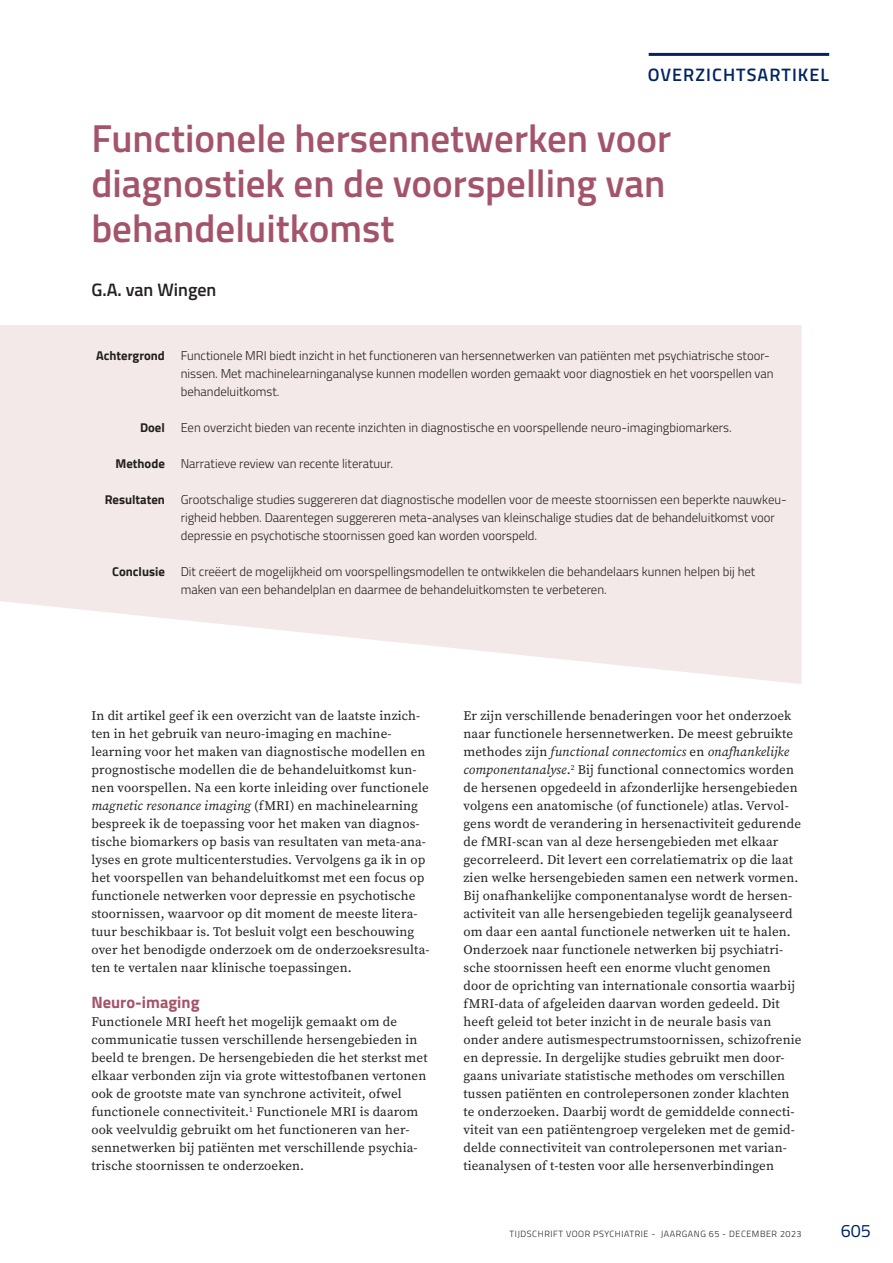
<style>
.page{position:relative;width:893px;height:1263px;background:#fff}
.page>*{position:absolute;margin:0;border:0;box-sizing:border-box;transform-origin:0 0}
.t1{font:600 39px/45px "Titillium Web";color:#a4546a}
.t2{font:600 18px "Titillium Web";letter-spacing:.06em;color:#002361}
.t3{font:600 18px "Titillium Web";color:#231f20}
.t4{font:18px "Titillium Web";color:#002361}
.t5{font:700 16.5px "Titillium Web";color:#a4546a}
.t6{font:13.2px/18px "Source Serif Variable";letter-spacing:.01em;color:#231f20}
.t7{font:300 12.75px/18px "Titillium Web";color:#231f20}
.t8{font:300 9px "Titillium Web";letter-spacing:.06em;color:#231f20}
.s1{font-weight:700}
.s2{font-style:italic}
</style>
<div class="page">
<svg style="left:0;top:325px;width:801px;height:359px;background:#f4ebeb"></svg>
<hr style="left:649px;top:53px;width:180px;height:3px;background:#002361">
<h2 class="t2" style="left:648px;top:62px;width:183px">OVERZICHTSARTIKEL</h2>
<h1 class="t1" style="left:91px;top:114px;width:581px">Functionele hersennetwerken voor diagnostiek en de voorspelling van behandeluitkomst</h1>
<h2 class="t3" style="left:91px;top:276px;width:126px">G.A. van Wingen</h2>
<p class="t7" style="left:181px;top:346px;width:595px;text-indent:-84px"><span class="s1">Achtergrond</span> Functionele MRI biedt inzicht in het functioneren van hersennetwerken van patiënten met psychiatrische stoor&shy;nissen. Met machinelearninganalyse kunnen modellen worden gemaakt voor diagnostiek en het voorspellen van behandeluitkomst.</p>
<p class="t7" style="left:140px;top:418px;width:593px"><span class="s1">Doel</span> Een overzicht bieden van recente inzichten in diagnostische en voorspellende neuro-imagingbiomarkers.</p>
<p class="t7" style="left:116px;top:454px;width:279px"><span class="s1">Methode</span> Narratieve review van recente literatuur.</p>
<p class="t7" style="left:181px;top:490px;width:608px;text-indent:-76px"><span class="s1">Resultaten</span> Grootschalige studies suggereren dat diagnostische modellen voor de meeste stoornissen een beperkte nauwkeu&shy;righeid hebben. Daarentegen suggereren meta-analyses van kleinschalige studies dat de behandeluitkomst voor depressie en psychotische stoornissen goed kan worden voorspeld.</p>
<p class="t7" style="left:181px;top:562px;width:576px;text-indent:-68px"><span class="s1">Conclusie</span> Dit creëert de mogelijkheid om voorspellingsmodellen te ontwikkelen die behandelaars kunnen helpen bij het maken van een behandelplan en daarmee de behandeluitkomsten te verbeteren.</p>
<p class="t6" style="left:91px;top:707px;width:339px">In dit artikel geef ik een overzicht van de laatste inzich&shy;ten in het gebruik van neuro-imaging en machine&shy;learning voor het maken van diagnostische modellen en prognostische modellen die de behandeluitkomst kun&shy;nen voorspellen. Na een korte inleiding over functionele <span class="s2">magnetic resonance imaging</span> (fMRI) en machinelearning bespreek ik de toepassing voor het maken van diagnos&shy;tische biomarkers op basis van resultaten van meta-ana&shy;lyses en grote multicenterstudies. Vervolgens ga ik in op het voorspellen van behandeluitkomst met een focus op functionele netwerken voor depressie en psychotische stoornissen, waarvoor op dit moment de meeste litera&shy;tuur beschikbaar is. Tot besluit volgt een beschouwing over het benodigde onderzoek om de onderzoeksresulta&shy;ten te vertalen naar klinische toepassingen.</p>
<p class="t5" style="left:91px;top:990px;width:110px">Neuro-imaging</p>
<p class="t6" style="left:91px;top:1013px;width:338px">Functionele MRI heeft het mogelijk gemaakt om de communicatie tussen verschillende hersengebieden in beeld te brengen. De hersengebieden die het sterkst met elkaar verbonden zijn via grote wittestofbanen vertonen ook de grootste mate van synchrone activiteit, ofwel functionele connectiviteit.<sup>1</sup> Functionele MRI is daarom ook veelvuldig gebruikt om het functioneren van her&shy;sennetwerken bij patiënten met verschillende psychia&shy;trische stoornissen te onderzoeken.</p>
<p class="t6" style="left:463px;top:707px;width:340px">Er zijn verschillende benaderingen voor het onderzoek naar functionele hersennetwerken. De meest gebruikte methodes zijn <span class="s2">functional connectomics</span> en <span class="s2">onafhankelijke componentanalyse</span>.<sup>2</sup> Bij functional connectomics worden de hersenen opgedeeld in afzonderlijke hersengebieden volgens een anatomische (of functionele) atlas. Vervol&shy;gens wordt de verandering in hersenactiviteit gedurende de fMRI-scan van al deze hersengebieden met elkaar gecorreleerd. Dit levert een correlatiematrix op die laat zien welke hersengebieden samen een netwerk vormen.<br>Bij onafhankelijke componentanalyse wordt de hersen&shy;activiteit van alle hersengebieden tegelijk geanalyseerd om daar een aantal functionele netwerken uit te halen.<br>Onderzoek naar functionele netwerken bij psychiatri&shy;sche stoornissen heeft een enorme vlucht genomen door de oprichting van internationale consortia waarbij fMRI-data of afgeleiden daarvan worden gedeeld. Dit heeft geleid tot beter inzicht in de neurale basis van onder andere autismespectrumstoornissen, schizofrenie en depressie. In dergelijke studies gebruikt men door&shy;gaans univariate statistische methodes om verschillen tussen patiënten en controlepersonen zonder klachten te onderzoeken. Daarbij wordt de gemiddelde connecti&shy;viteit van een patiëntengroep vergeleken met de gemid&shy;delde connectiviteit van controlepersonen met varian&shy;tieanalysen of t-testen voor alle hersenverbindingen</p>
<p class="t8" style="left:510px;top:1228px;width:293px">TIJDSCHRIFT VOOR PSYCHIATRIE - JAARGANG 65 - DECEMBER 2023</p>
<h2 class="t4" style="left:841px;top:1218px;width:32px">605</h2>
</div>
